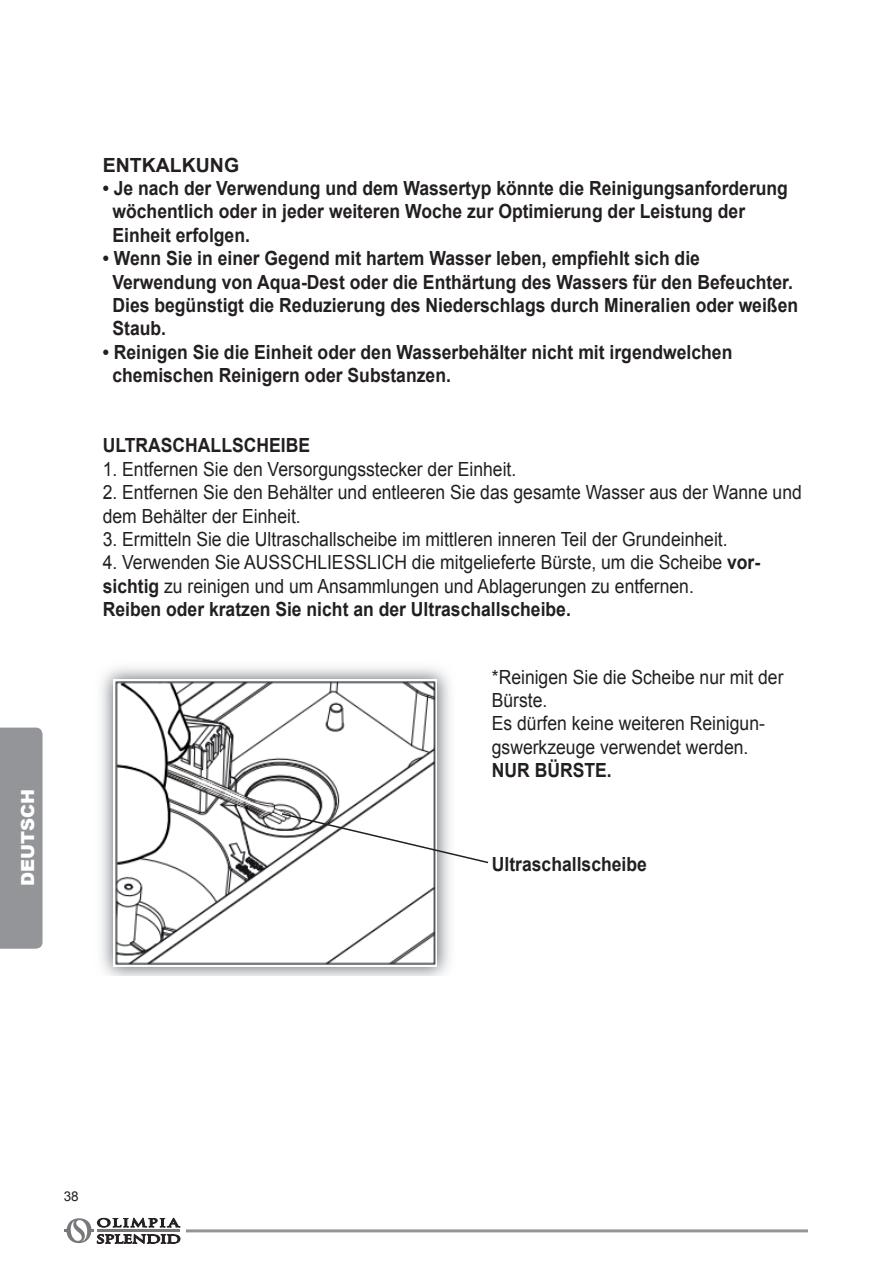
<style>
.page{position:relative;width:893px;height:1263px;background:#fff}
.page>*{position:absolute;margin:0;border:0;box-sizing:border-box;transform-origin:0 0}
.CORPO_TESTO{font:700 19.5px/23.4px "Arial";color:#231f20;scale:.9 1}
.CORPO_TESTO-2{font:19.5px/23.4px "Arial";color:#231f20;scale:.9 1}
.CORPO_TESTO-3{font:700 19.5px "Arial";color:#231f20}
.t1{font:900 18px "Arial";color:#fff}
.t2{font:13.5px "Arial";color:#231f20}
.s1{font-weight:700}
</style>
<div class="page">
<hr style="left:186px;top:1229px;width:622px;height:3px;background:#939598">
<svg style="left:64px;top:1218px;width:116px;height:25px"></svg>
<hr style="left:97px;top:1229px;width:83px;height:3px;background:#76787b">
<div style="left:0;top:728px;width:43px;height:221px;background:#939598"></div>
<img style="left:115px;top:681px;width:321px;height:284px">
<svg style="left:280px;top:812px;width:208px;height:52px"></svg>
<p class="t1" style="left:15px;top:886px;width:98px;rotate:-90deg">DEUTSCH</p>
<p class="CORPO_TESTO-3" style="left:103px;top:152px;width:138px">ENTKALKUNG</p>
<p class="CORPO_TESTO" style="left:112px;top:177px;width:752px;text-indent:-10px">• Je nach der Verwendung und dem Wassertyp könnte die Reinigungsanforderung wöchentlich oder in jeder weiteren Woche zur Optimierung der Leistung der<br>Einheit erfolgen.</p>
<p class="CORPO_TESTO" style="left:103px;top:247px;width:665px">• Wenn Sie in einer Gegend mit hartem Wasser leben, empfiehlt sich die</p>
<p class="CORPO_TESTO" style="left:112px;top:271px;width:763px">Verwendung von Aqua-Dest oder die Enthärtung des Wassers für den Befeuchter.<br>Dies begünstigt die Reduzierung des Niederschlags durch Mineralien oder weißen<br>Staub.</p>
<p class="CORPO_TESTO" style="left:103px;top:341px;width:701px">• Reinigen Sie die Einheit oder den Wasserbehälter nicht mit irgendwelchen</p>
<p class="CORPO_TESTO" style="left:112px;top:364px;width:378px">chemischen Reinigern oder Substanzen.</p>
<p class="CORPO_TESTO" style="left:103px;top:434px;width:232px">ULTRASCHALLSCHEIBE</p>
<p class="CORPO_TESTO-2" style="left:103px;top:457px;width:461px">1. Entfernen Sie den Versorgungsstecker der Einheit.</p>
<p class="CORPO_TESTO-2" style="left:103px;top:481px;width:778px">2. Entfernen Sie den Behälter und entleeren Sie das gesamte Wasser aus der Wanne und dem Behälter der Einheit.</p>
<p class="CORPO_TESTO-2" style="left:103px;top:528px;width:696px">3. Ermitteln Sie die Ultraschallscheibe im mittleren inneren Teil der Grundeinheit.</p>
<p class="CORPO_TESTO-2" style="left:103px;top:551px;width:732px">4. Verwenden Sie AUSSCHLIESSLICH die mitgelieferte Bürste, um die Scheibe <span class="s1">vor&shy;sichtig</span> zu reinigen und um Ansammlungen und Ablagerungen zu entfernen.</p>
<p class="CORPO_TESTO" style="left:103px;top:598px;width:522px">Reiben oder kratzen Sie nicht an der Ultraschallscheibe.</p>
<p class="CORPO_TESTO-2" style="left:492px;top:665px;width:326px">*Reinigen Sie die Scheibe nur mit der<br>Bürste.</p>
<p class="CORPO_TESTO-2" style="left:492px;top:712px;width:305px">Es dürfen keine weiteren Reinigun&shy;gswerkzeuge verwendet werden.</p>
<p class="CORPO_TESTO" style="left:492px;top:759px;width:135px">NUR BÜRSTE.</p>
<p class="CORPO_TESTO" style="left:492px;top:853px;width:174px">Ultraschallscheibe</p>
<p class="t2" style="left:64px;top:1187px;width:17px">38</p>
</div>
